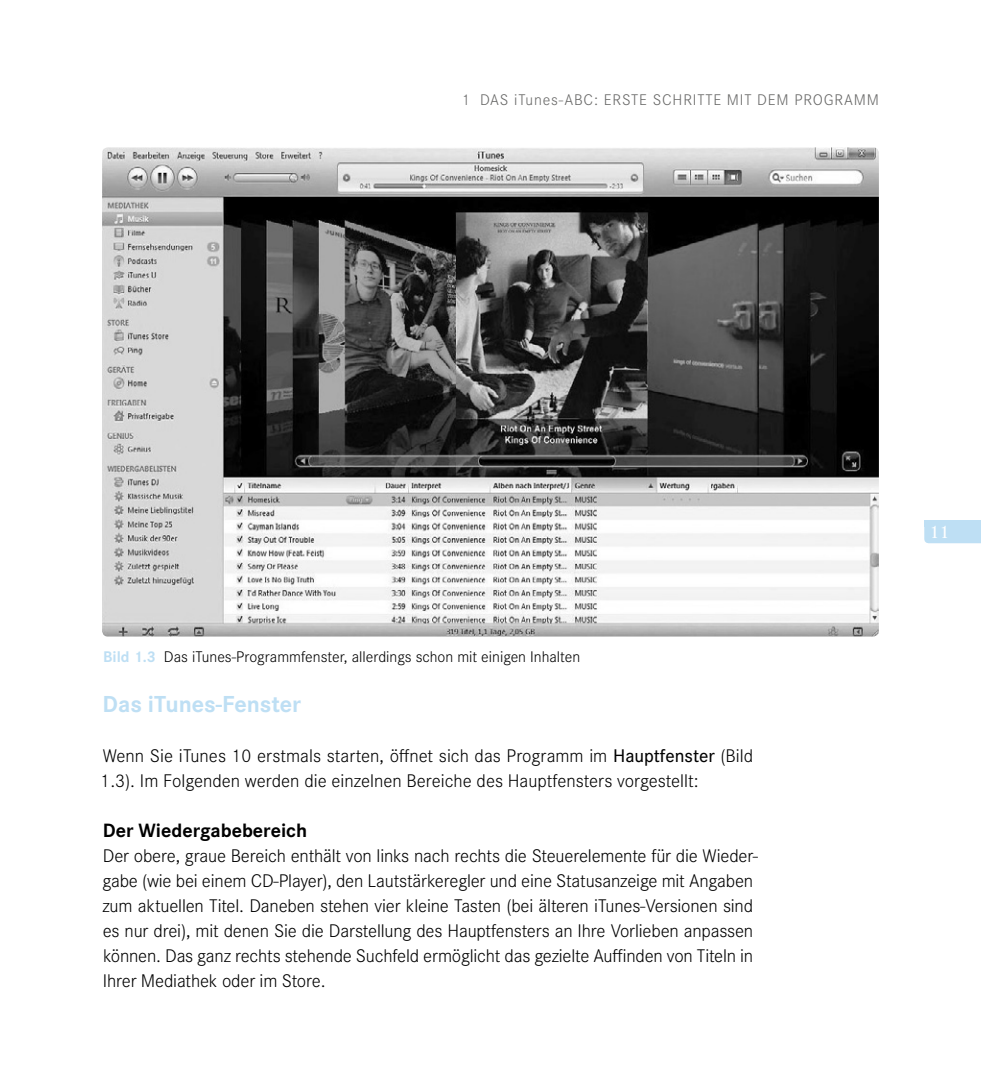
<style>
.page{position:relative;width:981px;height:1078px;background:#fff}
.page>*{position:absolute;margin:0;border:0;box-sizing:border-box;transform-origin:0 0}
.t1{font:700 24px "Corporate S Pro";color:#bedff4}
.t2{font:700 20px "Corporate S Pro";color:#000}
.t3{font:300 19px/25px "Corporate S Pro";letter-spacing:-.01em;color:#000}
.t4{font:500 18px "Corporate A Pro";color:#fff}
.t5{font:300 16px "Corporate S Pro";color:#000}
.t6{font:300 16px "Corporate S Pro";letter-spacing:.05em;color:#686867}
.s1{font-weight:700;color:#bedff4}
.s2{font-weight:500}
</style>
<div class="page">
<svg style="left:924px;top:520px;width:57px;height:23px"></svg>
<img style="left:102px;top:147px;width:777px;height:489px">
<p class="t6" style="left:462px;top:88px;width:418px">1 DAS iTunes-ABC: ERSTE SCHRITTE MIT DEM PROGRAMM</p>
<p class="t5" style="left:103px;top:645px;width:478px"><span class="s1">Bild 1.3</span> Das iTunes-Programmfenster, allerdings schon mit einigen Inhalten</p>
<p class="t1" style="left:103px;top:684px;width:200px">Das iTunes-Fenster</p>
<p class="t3" style="left:100px;top:741px;width:654px">Wenn Sie iTunes 10 erstmals starten, öffnet sich das Programm im <span class="s2">Hauptfenster</span> (Bild<br>1.3). Im Folgenden werden die einzelnen Bereiche des Hauptfensters vorgestellt:</p>
<p class="t2" style="left:103px;top:814px;width:206px">Der Wiedergabebereich</p>
<p class="t3" style="left:102px;top:841px;width:657px">Der obere, graue Bereich enthält von links nach rechts die Steuerelemente für die Wieder&shy;gabe (wie bei einem CD-Player), den Lautstärkeregler und eine Statusanzeige mit Angaben zum aktuellen Titel. Daneben stehen vier kleine Tasten (bei älteren iTunes-Versionen sind es nur drei), mit denen Sie die Darstellung des Hauptfensters an Ihre Vorlieben anpassen können. Das ganz rechts stehende Suchfeld ermöglicht das gezielte Auffinden von Titeln in Ihrer Mediathek oder im Store.</p>
<p class="t4" style="left:930px;top:520px;width:21px">11</p>
</div>
